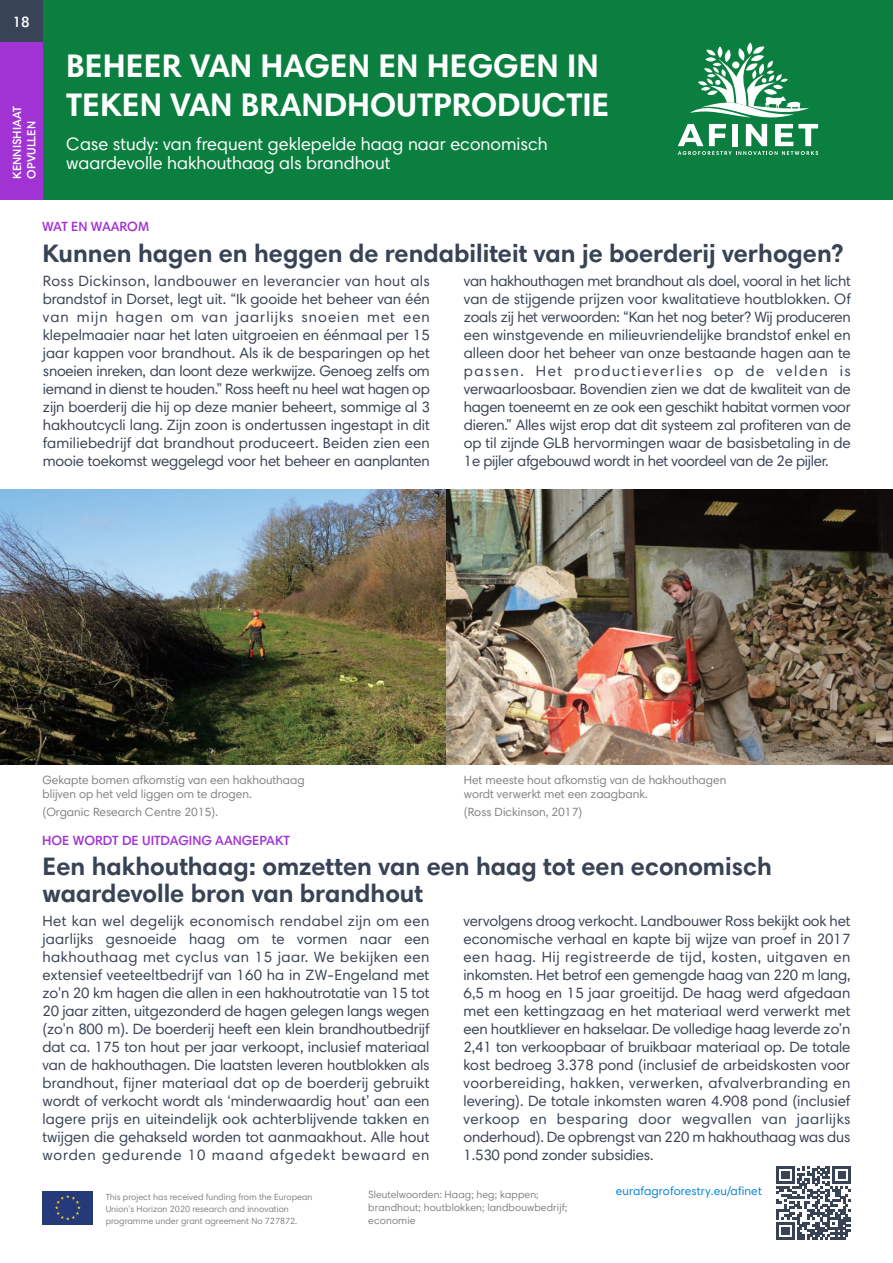
<style>
.page{position:relative;width:893px;height:1263px;background:#fff}
.page>*{position:absolute;margin:0;border:0;box-sizing:border-box;transform-origin:0 0}
.t1{font:700 33px/39px "Harmonia Sans Pro Cyr";color:#fff}
.t2{font:700 25.5px/27px "Harmonia Sans Pro Cyr";color:#384355}
.t3{font:18px/19.5px "Harmonia Sans Pro Cyr";color:#fff}
.t4{font:15px/18px "Harmonia Sans Pro Cyr";letter-spacing:-.01em;color:#384355;text-align:justify}
.t5{font:600 15px "Harmonia Sans Pro Cyr";color:#fff}
.t6{font:600 13.5px "Harmonia Sans Pro Cyr";color:#a133d4}
.t7{font:12px/13.5px "Harmonia Sans Pro Cyr";color:#808285}
.t8{font:12px "Harmonia Sans Pro Cyr";letter-spacing:.015em;color:#0083d5}
.t9{font:600 12px/14.4px "Harmonia Sans Pro Cyr";color:#fff}
.t10{font:10.5px/12.6px "Harmonia Sans Pro Cyr";letter-spacing:.01em;color:#808285}
.t11{font:9px/12px "Harmonia Sans Pro Cyr";color:#818385}
.s1{color:#818385}
</style>
<div class="page">
<div style="left:0;top:0;width:893px;height:200px;background:#0b7f40"></div>
<img style="left:0;top:489px;width:446px;height:275px">
<img style="left:446px;top:489px;width:447px;height:275px">
<div style="left:0;top:0;width:43px;height:43px;background:#384355"></div>
<div style="left:0;top:43px;width:43px;height:157px;background:#a133d4"></div>
<svg style="left:678px;top:43px;width:140px;height:112px"></svg>
<svg style="left:777px;top:1166px;width:74px;height:74px"></svg>
<div style="left:42px;top:1191px;width:51px;height:34px;background:#263a79"></div>
<svg style="left:55px;top:1195px;width:26px;height:25px"></svg>
<p class="t5" style="left:13px;top:16px;width:19px">18</p>
<p class="t9" style="left:11px;top:179px;width:74px;rotate:-90deg">KENNISHIAAT<br>OPVULLEN</p>
<h1 class="t1" style="left:66px;top:50px;width:545px">BEHEER VAN HAGEN EN HEGGEN IN<br>TEKEN VAN BRANDHOUTPRODUCTIE</h1>
<p class="t3" style="left:66px;top:136px;width:483px">Case study: van frequent geklepelde haag naar economisch waardevolle hakhouthaag als brandhout</p>
<p class="t6" style="left:42px;top:221px;width:108px">WAT EN WAAROM</p>
<h2 class="t2" style="left:43px;top:242px;width:802px">Kunnen hagen en heggen de rendabiliteit van je boerderij verhogen?</h2>
<p class="t4" style="left:43px;top:273px;width:388px">Ross Dickinson, landbouwer en leverancier van hout als brandstof in Dorset, legt uit. “Ik gooide het beheer van één van mijn hagen om van jaarlijks snoeien met een klepelmaaier naar het laten uitgroeien en éénmaal per 15 jaar kappen voor brandhout. Als ik de besparingen op het snoeien inreken, dan loont deze werkwijze. Genoeg zelfs om iemand in dienst te houden.” Ross heeft nu heel wat hagen op zijn boerderij die hij op deze manier beheert, sommige al 3 hakhoutcycli lang. Zijn zoon is ondertussen ingestapt in dit familiebedrijf dat brandhout produceert. Beiden zien een mooie toekomst weggelegd voor het beheer en aanplanten</p>
<p class="t4" style="left:464px;top:273px;width:388px">van hakhouthagen met brandhout als doel, vooral in het licht van de stijgende prijzen voor kwalitatieve houtblokken. Of zoals zij het verwoorden: “Kan het nog beter? Wij produceren een winstgevende en milieuvriendelijke brandstof enkel en alleen door het beheer van onze bestaande hagen aan te passen. Het productieverlies op de velden is verwaarloosbaar. Bovendien zien we dat de kwaliteit van de hagen toeneemt en ze ook een geschikt habitat vormen voor dieren.” Alles wijst erop dat dit systeem zal profiteren van de op til zijnde GLB hervormingen waar de basisbetaling in de 1e pijler afgebouwd wordt in het voordeel van de 2e pijler.</p>
<p class="t7" style="left:43px;top:774px;width:264px">Gekapte bomen afkomstig van een hakhouthaag blijven op het veld liggen om te drogen.</p>
<p class="t7" style="left:43px;top:806px;width:177px">(Organic Research Centre 2015).</p>
<p class="t6" style="left:42px;top:835px;width:249px">HOE WORDT DE UITDAGING AANGEPAKT</p>
<p class="t7" style="left:464px;top:774px;width:264px">Het meeste hout afkomstig van de hakhouthagen wordt verwerkt met een zaagbank.</p>
<p class="t7" style="left:464px;top:806px;width:120px">(Ross Dickinson, 2017)</p>
<h2 class="t2" style="left:43px;top:856px;width:731px">Een hakhouthaag: omzetten van een haag tot een economisch waardevolle bron van brandhout</h2>
<p class="t4" style="left:43px;top:913px;width:388px">Het kan wel degelijk economisch rendabel zijn om een jaarlijks gesnoeide haag om te vormen naar een hakhouthaag met cyclus van 15 jaar. We bekijken een extensief veeteeltbedrijf van 160 ha in ZW-Engeland met zo'n 20 km hagen die allen in een hakhoutrotatie van 15 tot 20 jaar zitten, uitgezonderd de hagen gelegen langs wegen (zo'n 800 m). De boerderij heeft een klein brandhoutbedrijf dat ca. 175 ton hout per jaar verkoopt, inclusief materiaal van de hakhouthagen. Die laatsten leveren houtblokken als brandhout, fijner materiaal dat op de boerderij gebruikt wordt of verkocht wordt als ‘minderwaardig hout’ aan een lagere prijs en uiteindelijk ook achterblijvende takken en twijgen die gehakseld worden tot aanmaakhout. Alle hout worden gedurende 10 maand afgedekt bewaard en</p>
<p class="t4" style="left:463px;top:913px;width:388px">vervolgens droog verkocht. Landbouwer Ross bekijkt ook het economische verhaal en kapte bij wijze van proef in 2017 een haag. Hij registreerde de tijd, kosten, uitgaven en inkomsten. Het betrof een gemengde haag van 220 m lang, 6,5 m hoog en 15 jaar groeitijd. De haag werd afgedaan met een kettingzaag en het materiaal werd verwerkt met een houtkliever en hakselaar. De volledige haag leverde zo’n 2,41 ton verkoopbaar of bruikbaar materiaal op. De totale kost bedroeg 3.378 pond (inclusief de arbeidskosten voor voorbereiding, hakken, verwerken, afvalverbranding en levering). De totale inkomsten waren 4.908 pond (inclusief verkoop en besparing door wegvallen van jaarlijks onderhoud). De opbrengst van 220 m hakhouthaag was dus 1.530 pond zonder subsidies.</p>
<p class="t11" style="left:106px;top:1191px;width:208px">This project has received funding from the European<br>Union’s Horizon 2020 research and innovation programme under grant agreement No 727872.</p>
<p class="t10" style="left:368px;top:1190px;width:201px"><span class="s1">Sleutelwoorden:</span> Haag; heg; kappen; brandhout; houtblokken; landbouwbedrijf; economie</p>
<p class="t8" style="left:616px;top:1186px;width:148px">eurafagroforestry.eu/afinet</p>
</div>
